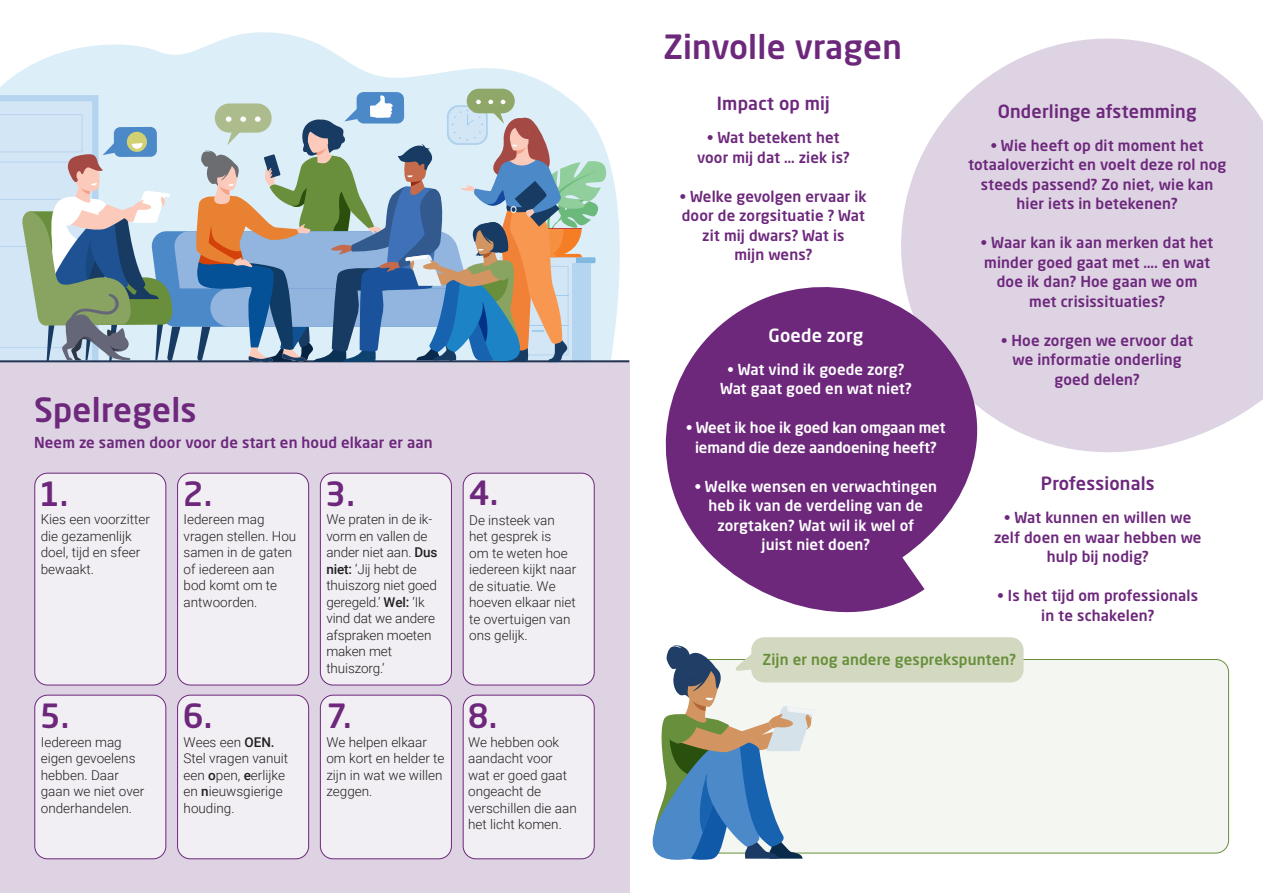
<style>
.page{position:relative;width:1263px;height:893px;background:#fff}
.page>*{position:absolute;margin:0;border:0;box-sizing:border-box;transform-origin:0 0}
.t1{font:500 33px "Neo Sans W1 G";letter-spacing:.01em;color:#6d287c}
.t2{font:500 18px "Neo Sans W1 G";letter-spacing:.01em;color:#6d287c}
.t3{font:500 18px "Neo Sans W1 G";letter-spacing:.01em;color:#fff}
.t4{font:500 15px/19.5px "Neo Sans W1 G";letter-spacing:.01em;color:#6d287c;text-align:center}
.t5{font:500 15px/19.5px "Neo Sans W1 G";letter-spacing:-.005em;color:#fff;text-align:center}
.t6{font:500 15px "Neo Sans W1 G";letter-spacing:.01em;color:#688f3c}
.t7{font:300 13.5px/16.5px "Roboto";color:#231f20}
.s1{font-weight:500}
</style>
<div class="page">
<svg style="left:901px;top:38px;width:362px;height:415px;background:#e2d8e6"></svg>
<svg style="left:665px;top:266px;width:337px;height:347px;fill:#6d287c"></svg>
<div style="left:693px;top:659px;width:535px;height:194px;background:#f4f7f1;border-radius:13px"></div>
<div style="left:0;top:360px;width:629px;height:533px;background:#ded3e3"></div>
<svg style="left:0;top:32px;width:630px;height:330px;fill:#dceef7"></svg>
<div style="left:467px;top:89px;width:48px;height:24px;background:#8fa768;border-radius:12px"></div>
<div style="left:357px;top:92px;width:47px;height:32px;background:#4b89c8;border-radius:7px"></div>
<svg style="left:0;top:95px;width:629px;height:268px;background:#a6b7be"></svg>
<div style="left:35px;top:473px;width:131px;height:212px;background:#f2eff4;border-radius:13px"></div>
<div style="left:34px;top:473px;width:132px;height:212px;border:1px solid #6d287c;border-radius:13px"></div>
<div style="left:35px;top:695px;width:131px;height:164px;background:#f2eff4;border-radius:13px"></div>
<div style="left:34px;top:695px;width:132px;height:164px;border:1px solid #6d287c;border-radius:13px"></div>
<div style="left:178px;top:473px;width:131px;height:212px;background:#f2eff4;border-radius:13px"></div>
<div style="left:177px;top:473px;width:132px;height:212px;border:1px solid #6d287c;border-radius:13px"></div>
<div style="left:178px;top:695px;width:131px;height:164px;background:#f2eff4;border-radius:13px"></div>
<div style="left:177px;top:695px;width:132px;height:164px;border:1px solid #6d287c;border-radius:13px"></div>
<div style="left:320px;top:473px;width:131px;height:212px;background:#f2eff4;border-radius:13px"></div>
<div style="left:320px;top:473px;width:132px;height:212px;border:1px solid #6d287c;border-radius:13px"></div>
<div style="left:320px;top:695px;width:131px;height:164px;background:#f2eff4;border-radius:13px"></div>
<div style="left:320px;top:695px;width:132px;height:164px;border:1px solid #6d287c;border-radius:13px"></div>
<div style="left:463px;top:473px;width:131px;height:212px;background:#f2eff4;border-radius:13px"></div>
<div style="left:463px;top:473px;width:132px;height:212px;border:1px solid #6d287c;border-radius:13px"></div>
<div style="left:751px;top:637px;width:272px;height:45px;background:#d2d9c0;border-radius:13px"></div>
<div style="left:463px;top:695px;width:131px;height:164px;background:#f2eff4;border-radius:13px"></div>
<div style="left:463px;top:695px;width:132px;height:164px;border:1px solid #6d287c;border-radius:13px"></div>
<svg style="left:652px;top:644px;width:168px;height:216px"></svg>
<h1 class="t1" style="left:34px;top:389px;width:164px">Spelregels</h1>
<p class="t4" style="left:34px;top:432px;width:400px">Neem ze samen door voor de start en houd elkaar er aan</p>
<h1 class="t1" style="left:39px;top:473px;width:31px">1.</h1>
<h1 class="t1" style="left:183px;top:473px;width:31px">2.</h1>
<h1 class="t1" style="left:325px;top:473px;width:31px">3.</h1>
<h1 class="t1" style="left:469px;top:472px;width:31px">4.</h1>
<p class="t7" style="left:41px;top:511px;width:111px">Kies een voorzitter die gezamenlijk doel, tijd en sfeer bewaakt.</p>
<p class="t7" style="left:184px;top:511px;width:114px">Iedereen mag vragen stellen. Hou samen in de gaten of iedereen aan bod komt om te antwoorden.</p>
<p class="t7" style="left:326px;top:511px;width:113px">We praten in de ik&shy;vorm en vallen de ander niet aan. <span class="s1">Dus niet:</span> ‘Jij hebt de thuiszorg niet goed geregeld.’ <span class="s1">Wel:</span> ‘Ik vind dat we andere afspraken moeten maken met thuiszorg.’</p>
<p class="t7" style="left:469px;top:511px;width:109px">De insteek van het gesprek is<br>om te weten hoe iedereen kijkt naar de situatie. We hoeven elkaar niet te overtuigen van ons gelijk.</p>
<h1 class="t1" style="left:40px;top:695px;width:31px">5.</h1>
<h1 class="t1" style="left:183px;top:695px;width:31px">6.</h1>
<h1 class="t1" style="left:326px;top:695px;width:27px">7.</h1>
<h1 class="t1" style="left:468px;top:695px;width:31px">8.</h1>
<p class="t7" style="left:41px;top:733px;width:105px">Iedereen mag eigen gevoelens hebben. Daar gaan we niet over onderhandelen.</p>
<p class="t7" style="left:184px;top:733px;width:106px">Wees een <span class="s1">OEN.<br></span>Stel vragen vanuit een <span class="s1">o</span>pen, <span class="s1">e</span>erlijke en <span class="s1">n</span>ieuwsgierige houding.</p>
<p class="t7" style="left:326px;top:733px;width:120px">We helpen elkaar om kort en helder te zijn in wat we willen zeggen.</p>
<p class="t7" style="left:468px;top:733px;width:110px">We hebben ook aandacht voor wat er goed gaat ongeacht de verschillen die aan het licht komen.</p>
<h1 class="t1" style="left:663px;top:26px;width:240px">Zinvolle vragen</h1>
<h2 class="t2" style="left:717px;top:92px;width:115px">Impact op mij</h2>
<p class="t4" style="left:697px;top:128px;width:154px">• Wat betekent het voor mij dat … ziek is?</p>
<p class="t4" style="left:680px;top:186px;width:188px">• Welke gevolgen ervaar ik door de zorgsituatie ? Wat zit mij dwars? Wat is<br>mijn wens?</p>
<h2 class="t3" style="left:768px;top:324px;width:96px">Goede zorg</h2>
<p class="t5" style="left:720px;top:359px;width:193px">• Wat vind ik goede zorg?<br>Wat gaat goed en wat niet?</p>
<p class="t5" style="left:686px;top:417px;width:261px">• Weet ik hoe ik goed kan omgaan met iemand die deze aandoening heeft?</p>
<p class="t5" style="left:695px;top:476px;width:244px">• Welke wensen en verwachtingen heb ik van de verdeling van de zorgtaken? Wat wil ik wel of<br>juist niet doen?</p>
<h2 class="t2" style="left:998px;top:100px;width:200px">Onderlinge afstemming</h2>
<p class="t4" style="left:968px;top:135px;width:260px">• Wie heeft op dit moment het totaaloverzicht en voelt deze rol nog steeds passend? Zo niet, wie kan hier iets in betekenen?</p>
<p class="t4" style="left:981px;top:233px;width:234px">• Waar kan ik aan merken dat het minder goed gaat met …. en wat doe ik dan? Hoe gaan we om<br>met crisissituaties?</p>
<p class="t4" style="left:1001px;top:330px;width:194px">• Hoe zorgen we ervoor dat we informatie onderling goed delen?</p>
<h2 class="t2" style="left:1041px;top:472px;width:115px">Professionals</h2>
<p class="t4" style="left:994px;top:508px;width:209px">• Wat kunnen en willen we zelf doen en waar hebben we hulp bij nodig?</p>
<p class="t4" style="left:997px;top:586px;width:202px">• Is het tijd om professionals in te schakelen?</p>
<p class="t6" style="left:763px;top:650px;width:255px">Zijn er nog andere gesprekspunten?</p>
</div>
